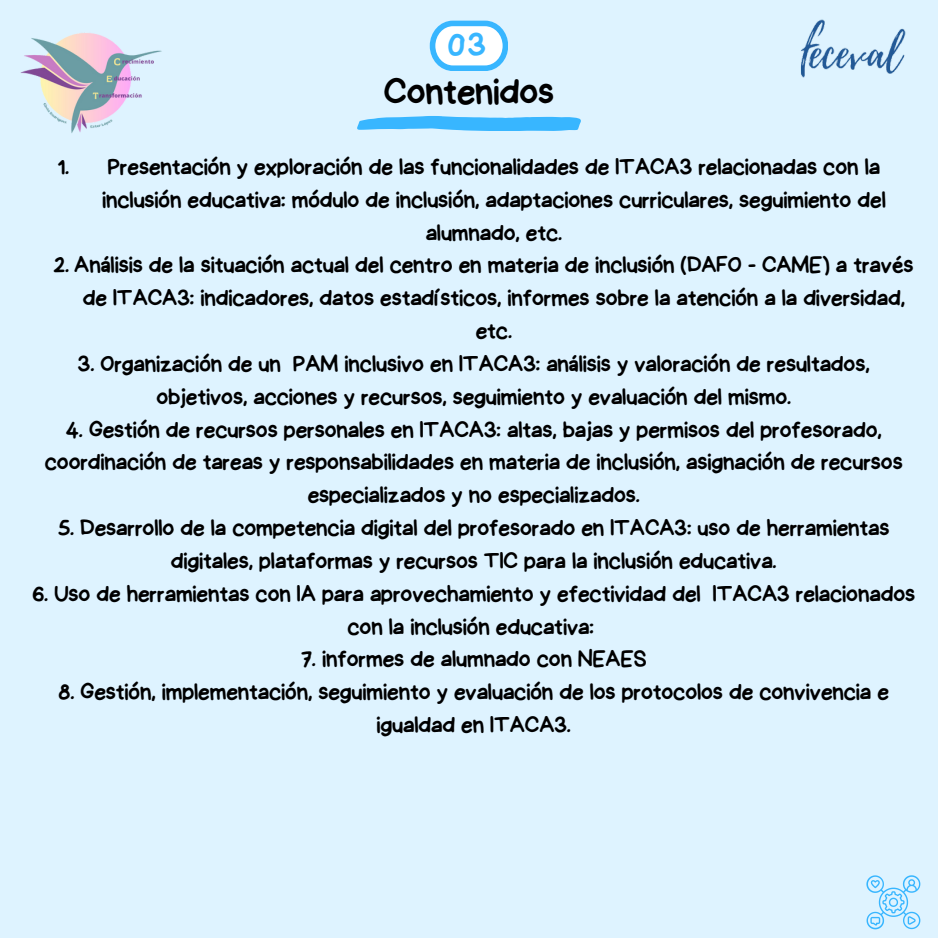
<style>
.page{position:relative;width:938px;height:938px;background:#fff}
.page>*{position:absolute;margin:0;border:0;box-sizing:border-box;transform-origin:0 0}
.t1{font:37.62px "Handyman";color:#000}
.t2{font:34.38px "Handyman";color:#38b6ff}
.t3{font:23.75px/32.8px "Handyman";color:#000;text-align:center}
</style>
<div class="page">
<div style="left:0;top:0;width:938px;height:937px;background:#def3ff"></div>
<svg style="left:429px;top:21px;width:78px;height:49px"></svg>
<svg style="left:357px;top:116px;width:224px;height:15px"></svg>
<svg style="left:866px;top:875px;width:54px;height:54px"></svg>
<img style="left:20px;top:32px;width:142px;height:101px">
<img style="left:800px;top:19px;width:106px;height:59px">
<p class="t3" style="left:58px;top:150px;width:13px">1.</p>
<p class="t2" style="left:448px;top:28px;width:39px">03</p>
<p class="t1" style="left:384px;top:73px;width:172px">Contenidos</p>
<h1 class="t3" style="left:102px;top:150px;width:785px">Presentación y exploración de las funcionalidades de ITACA3 relacionadas con la inclusión educativa: módulo de inclusión, adaptaciones curriculares, seguimiento del alumnado, etc.</h1>
<p class="t3" style="left:53px;top:249px;width:861px">2. Análisis de la situación actual del centro en materia de inclusión (DAFO - CAME) a través</p>
<p class="t3" style="left:83px;top:282px;width:823px">de ITACA3: indicadores, datos estadísticos, informes sobre la atención a la diversidad,</p>
<p class="t3" style="left:476px;top:314px;width:38px">etc.</p>
<p class="t3" style="left:78px;top:347px;width:793px">3. Organización de un PAM inclusivo en ITACA3: análisis y valoración de resultados, objetivos, acciones y recursos, seguimiento y evaluación del mismo.</p>
<p class="t3" style="left:45px;top:413px;width:859px">4. Gestión de recursos personales en ITACA3: altas, bajas y permisos del profesorado, coordinación de tareas y responsabilidades en materia de inclusión, asignación de recursos especializados y no especializados.</p>
<p class="t3" style="left:58px;top:511px;width:832px">5. Desarrollo de la competencia digital del profesorado en ITACA3: uso de herramientas digitales, plataformas y recursos TIC para la inclusión educativa.</p>
<p class="t3" style="left:32px;top:577px;width:884px">6. Uso de herramientas con IA para aprovechamiento y efectividad del ITACA3 relacionados con la inclusión educativa:</p>
<p class="t3" style="left:301px;top:643px;width:347px">7. informes de alumnado con NEAES</p>
<p class="t3" style="left:59px;top:675px;width:831px">8. Gestión, implementación, seguimiento y evaluación de los protocolos de convivencia e igualdad en ITACA3.</p>
</div>
